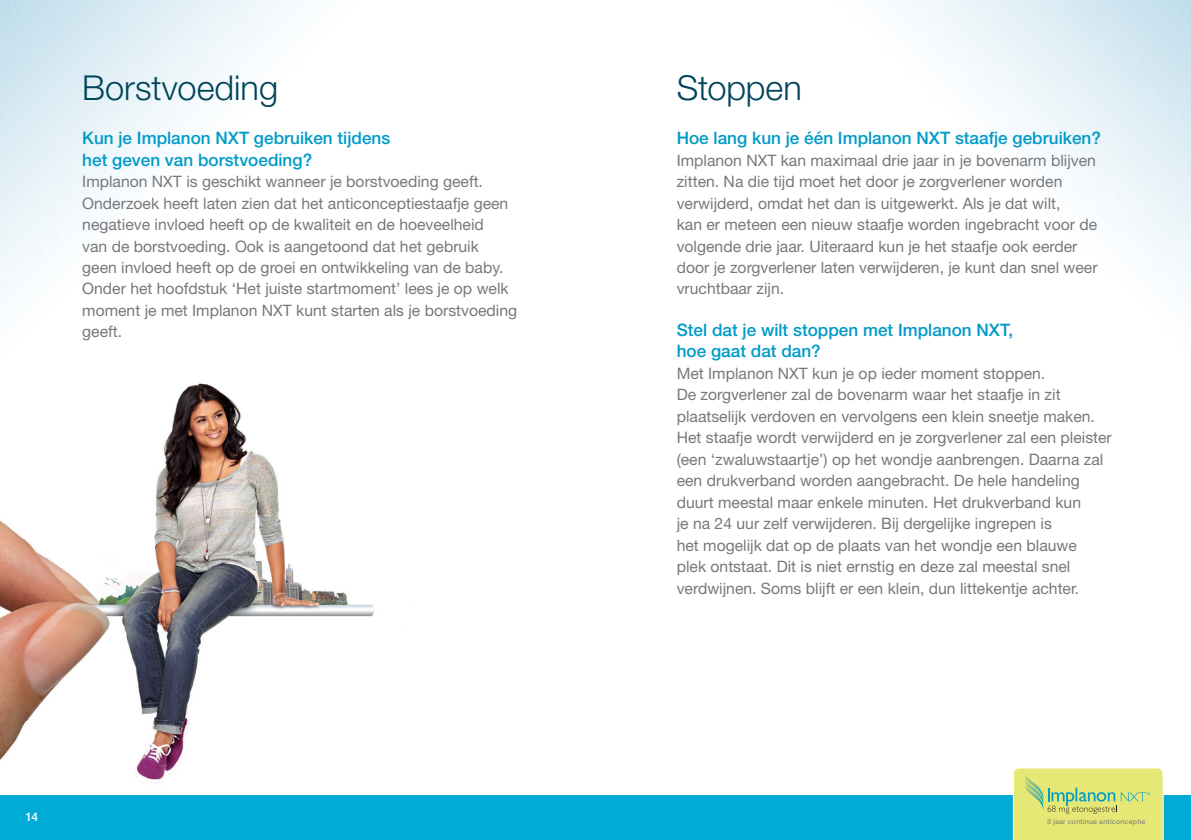
<style>
.page{position:relative;width:1191px;height:840px;background:#fff}
.page>*{position:absolute;margin:0;border:0;box-sizing:border-box;transform-origin:0 0}
.t1{font:300 34.4px "Helvetica Neue LT Std";color:#00455a}
.t2{font:500 17.2px/21.4px "Helvetica Neue LT Std";color:#009bc8}
.t3{font:15.8px/21.4px "Helvetica Neue LT Std";color:#76787b}
.t4{font:500 12px "Helvetica Neue LT Std";color:#fff}
.t5{font:6.8px "Helvetica Neue LT Std";letter-spacing:.03em;color:#76787b;scale:1.07 1}
</style>
<div class="page">
<div style="left:0;top:794px;width:1191px;height:45px;background:#00acd5"></div>
<svg style="left:1013px;top:768px;width:150px;height:71px;background:#dbe37a"></svg>
<img style="left:0;top:381px;width:414px;height:403px">
<h1 class="t1" style="left:82px;top:66px;width:197px">Borstvoeding</h1>
<p class="t2" style="left:82px;top:127px;width:310px">Kun je Implanon NXT gebruiken tijdens het geven van borstvoeding?</p>
<p class="t3" style="left:82px;top:170px;width:436px">Implanon NXT is geschikt wanneer je borstvoeding geeft.<br>Onderzoek heeft laten zien dat het anticonceptiestaafje geen negatieve invloed heeft op de kwaliteit en de hoeveelheid<br>van de borstvoeding. Ook is aangetoond dat het gebruik geen invloed heeft op de groei en ontwikkeling van de baby.<br>Onder het hoofdstuk ‘Het juiste startmoment’ lees je op welk moment je met Implanon NXT kunt starten als je borstvoeding geeft.</p>
<p class="t4" style="left:25px;top:809px;width:14px">14</p>
<h1 class="t1" style="left:676px;top:66px;width:127px">Stoppen</h1>
<p class="t2" style="left:676px;top:127px;width:426px">Hoe lang kun je één Implanon NXT staafje gebruiken?</p>
<p class="t3" style="left:676px;top:149px;width:422px">Implanon NXT kan maximaal drie jaar in je bovenarm blijven zitten. Na die tijd moet het door je zorgverlener worden verwijderd, omdat het dan is uitgewerkt. Als je dat wilt,<br>kan er meteen een nieuw staafje worden ingebracht voor de volgende drie jaar. Uiteraard kun je het staafje ook eerder door je zorgverlener laten verwijderen, je kunt dan snel weer vruchtbaar zijn.</p>
<p class="t2" style="left:676px;top:319px;width:338px">Stel dat je wilt stoppen met Implanon NXT, hoe gaat dat dan?</p>
<p class="t3" style="left:676px;top:362px;width:436px">Met Implanon NXT kun je op ieder moment stoppen.<br>De zorgverlener zal de bovenarm waar het staafje in zit plaatselijk verdoven en vervolgens een klein sneetje maken.<br>Het staafje wordt verwijderd en je zorgverlener zal een pleister (een ‘zwaluwstaartje’) op het wondje aanbrengen. Daarna zal een drukverband worden aangebracht. De hele handeling duurt meestal maar enkele minuten. Het drukverband kun<br>je na 24 uur zelf verwijderen. Bij dergelijke ingrepen is<br>het mogelijk dat op de plaats van het wondje een blauwe<br>plek ontstaat. Dit is niet ernstig en deze zal meestal snel verdwijnen. Soms blijft er een klein, dun littekentje achter.</p>
<p class="t5" style="left:1047px;top:817px;width:93px">3 jaar continue anticonceptie</p>
</div>
